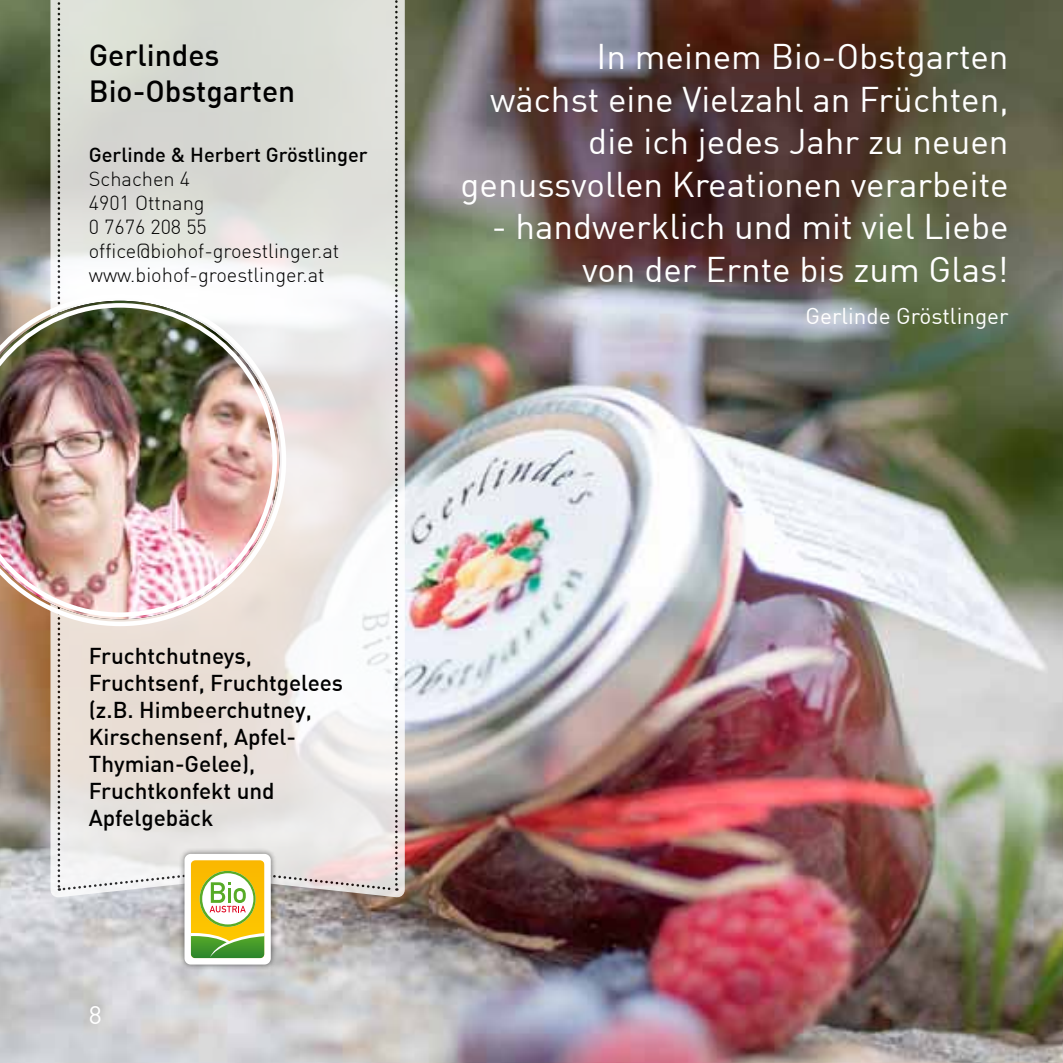
<style>
.page{position:relative;width:1063px;height:1063px;background:#fff}
.page>*{position:absolute;margin:0;border:0;box-sizing:border-box;transform-origin:0 0}
.t1{font:35px/42.5px "DIN";color:#fff;text-align:right}
.t2{font:500 30px/36px "DIN";color:#000}
.t3{font:25px "DIN";color:#fff}
.t4{font:500 22.5px/27px "DIN";color:#000}
.t5{font:22.5px "DIN";color:#fff}
.t6{font:300 20px/24px "DIN";color:#000}
.t7{font:500 20px "DIN";color:#000}
</style>
<div class="page">
<img style="left:0;top:0;width:1062px;height:1063px">
<svg style="left:48px;top:0;width:359px;height:900px"></svg>
<img style="left:0;top:303px;width:58px;height:314px">
<div style="left:179px;top:848px;width:98px;height:123px;background:#000;opacity:.5"></div>
<img style="left:58px;top:0;width:340px;height:958px">
<div style="left:184px;top:854px;width:87px;height:111px;border:6px solid #fff;border-radius:3px"></div>
<p class="t2" style="left:89px;top:36px;width:208px">Gerlindes<br>Bio-Obstgarten</p>
<p class="t7" style="left:89px;top:142px;width:280px">Gerlinde &amp; Herbert Gröstlinger</p>
<p class="t6" style="left:89px;top:166px;width:252px">Schachen 4<br>4901 Ottnang<br>0 7676 208 55 office@biohof-groestlinger.at www.biohof-groestlinger.at</p>
<p class="t1" style="left:461px;top:35px;width:550px">In meinem Bio-Obstgarten<br>wächst eine Vielzahl an Früchten, die ich jedes Jahr zu neuen genussvollen Kreationen verarbeite</p>
<p class="t1" style="left:492px;top:205px;width:518px">- handwerklich und mit viel Liebe von der Ernte bis zum Glas!</p>
<p class="t5" style="left:805px;top:302px;width:205px">Gerlinde Gröstlinger</p>
<p class="t4" style="left:89px;top:641px;width:256px">Fruchtchutneys,<br>Fruchtsenf, Fruchtgelees (z.B. Himbeerchutney,<br>Kirschensenf, Apfel-<br>Thymian-Gelee),<br>Fruchtkonfekt und<br>Apfelgebäck</p>
<p class="t3" style="left:89px;top:999px;width:15px">8</p>
</div>
